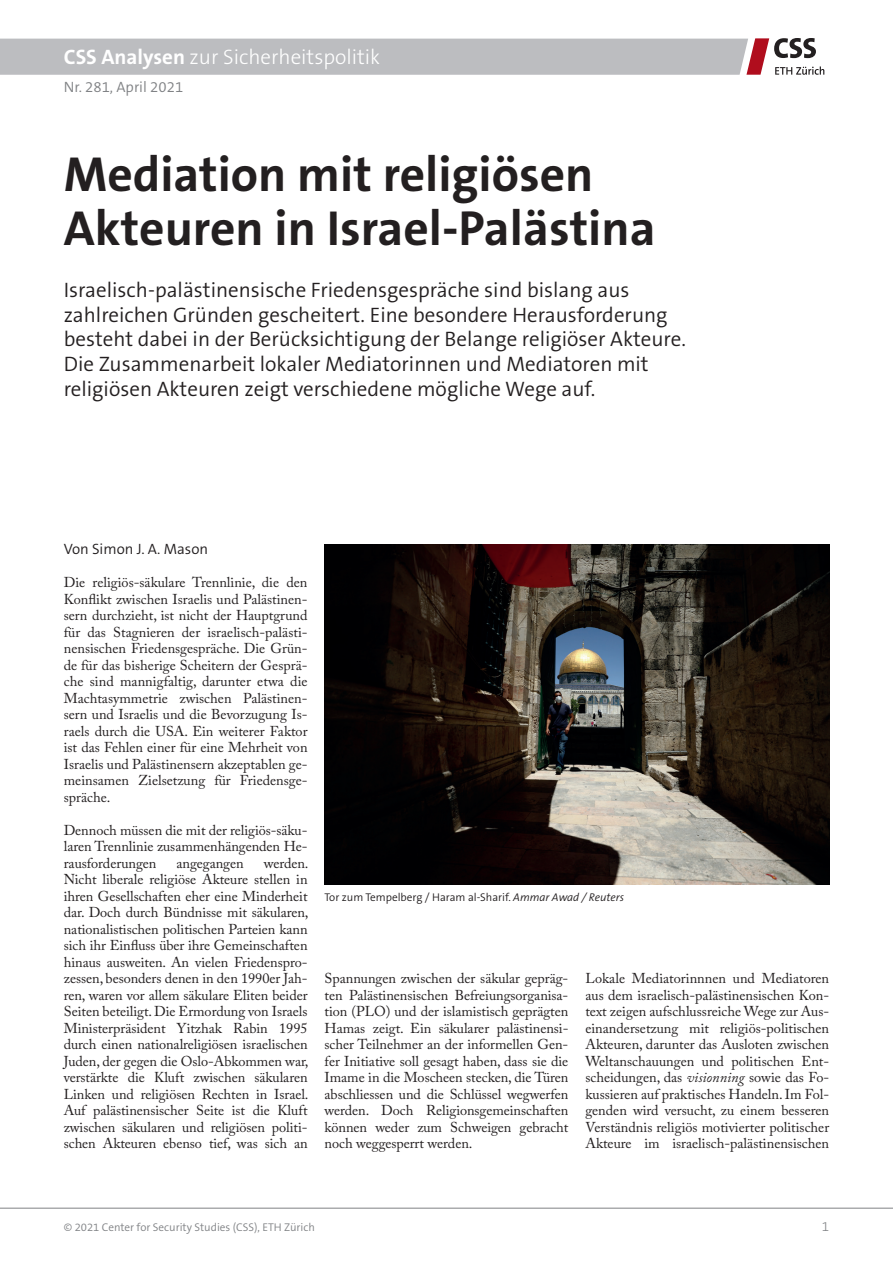
<style>
.page{position:relative;width:893px;height:1263px;background:#fff}
.page>*{position:absolute;margin:0;border:0;box-sizing:border-box;transform-origin:0 0}
.t1{font:700 49.5px/54px "The Sans B W7";color:#231f20}
.t2{font:300 21px/24.8px "The Sans B W4";color:#231f20}
.t3{font:300 21px "The Sans B W3";color:#fff}
.t4{font:300 15px "The Sans B W4";color:#231f20}
.t5{font:300 15px "The Sans B W4";color:#808285}
.t6{font:14.25px/16.5px "Adobe Caslon Pro";letter-spacing:-.005em;color:#231f20;text-align:justify}
.t7{font:300 13.5px "The Sans B W3";color:#808285}
.t8{font:300 11.25px "The Sans B W4";color:#231f20}
.t9{font:300 11.25px "The Sans B W4";color:#808285}
.s1{font-family:"The Sans B W7";font-weight:700}
.s2{font-style:italic}
</style>
<div class="page">
<hr style="left:0;top:1208px;width:893px;height:1px;background:#808285">
<svg style="left:0;top:38px;width:824px;height:37px;background:#bebcbf"></svg>
<img style="left:325px;top:544px;width:504px;height:340px">
<h2 class="t3" style="left:64px;top:44px;width:318px"><span class="s1">CSS Analysen</span> zur Sicherheitspolitik</h2>
<p class="t5" style="left:64px;top:77px;width:121px">Nr. 281, April 2021</p>
<h1 class="t1" style="left:64px;top:148px;width:593px">Mediation mit religiösen<br>Akteuren in Israel-Palästina</h1>
<p class="t2" style="left:64px;top:277px;width:624px">Israelisch-palästinensische Friedensgespräche sind bislang aus zahlreichen Gründen gescheitert. Eine besondere Herausforderung besteht dabei in der Berücksichtigung der Belange religiöser Akteure.<br>Die Zusammenarbeit lokaler Mediatorinnen und Mediatoren mit religiösen Akteuren zeigt verschiedene mögliche Wege auf.</p>
<p class="t4" style="left:64px;top:539px;width:146px">Von Simon J. A. Mason</p>
<p class="t6" style="left:64px;top:574px;width:245px">Die religiös-säkulare Trennlinie, die den Konflikt zwischen Israelis und Palästinen&shy;sern durchzieht, ist nicht der Hauptgrund für das Stagnieren der israelisch-palästi&shy;nensischen Friedensgespräche. Die Grün&shy;de für das bisherige Scheitern der Gesprä&shy;che sind mannigfaltig, darunter etwa die Machtasymmetrie zwischen Palästinen&shy;sern und Israelis und die Bevorzugung Is&shy;raels durch die USA. Ein weiterer Faktor ist das Fehlen einer für eine Mehrheit von Israelis und Palästinensern akzeptablen ge&shy;meinsamen Zielsetzung für Friedensge&shy;spräche.</p>
<p class="t6" style="left:64px;top:821px;width:245px">Dennoch müssen die mit der religiös-säku&shy;laren Trennlinie zusammenhängenden He&shy;rausforderungen</p>
<p class="t6" style="left:64px;top:854px;width:246px;text-indent:200px">werden.<br>Nicht liberale religiöse Akteure stellen in ihren Gesellschaften eher eine Minderheit dar. Doch durch Bündnisse mit säkularen, nationalistischen politischen Parteien kann sich ihr Einfluss über ihre Gemeinschaften hinaus ausweiten. An vielen Friedenspro&shy;zessen, besonders denen in den 1990er Jah&shy;ren, waren vor allem säkulare Eliten beider Seiten beteiligt. Die Ermordung von Israels Ministerpräsident Yitzhak Rabin 1995 durch einen nationalreligiösen israelischen Juden, der gegen die Oslo-Abkommen war, verstärkte die Kluft zwischen säkularen Linken und religiösen Rechten in Israel.<br>Auf palästinensischer Seite ist die Kluft zwischen säkularen und religiösen politi&shy;schen Akteuren ebenso tief, was sich an</p>
<p class="t6" style="left:176px;top:854px;width:69px">angegangen</p>
<p class="t8" style="left:325px;top:889px;width:301px">Tor zum Tempelberg / Haram al-Sharif. <span class="s2">Ammar Awad / Reuters</span></p>
<p class="t6" style="left:325px;top:970px;width:245px">Spannungen zwischen der säkular gepräg&shy;ten Palästinensischen Befreiungsorganisa&shy;tion (PLO) und der islamistisch geprägten Hamas zeigt. Ein säkularer palästinensi&shy;scher Teilnehmer an der informellen Gen&shy;fer Initiative soll gesagt haben, dass sie die Imame in die Moscheen stecken, die Türen abschliessen und die Schlüssel wegwerfen werden. Doch Religionsgemeinschaften können weder zum Schweigen gebracht noch weggesperrt werden.</p>
<p class="t6" style="left:585px;top:970px;width:245px">Lokale Mediatorinnnen und Mediatoren aus dem israelisch-palästinensischen Kon&shy;text zeigen aufschlussreiche Wege zur Aus&shy;einandersetzung mit religiös-politischen Akteuren, darunter das Ausloten zwischen Weltanschauungen und politischen Ent&shy;scheidungen, das <span class="s2">visionning</span> sowie das Fo&shy;kussieren auf praktisches Handeln. Im Fol&shy;genden wird versucht, zu einem besseren Verständnis religiös motivierter politischer Akteure im israelisch-palästinensischen</p>
<p class="t9" style="left:64px;top:1220px;width:253px">© 2021 Center for Security Studies (CSS), ETH Zürich</p>
<p class="t7" style="left:822px;top:1217px;width:9px">1</p>
</div>
